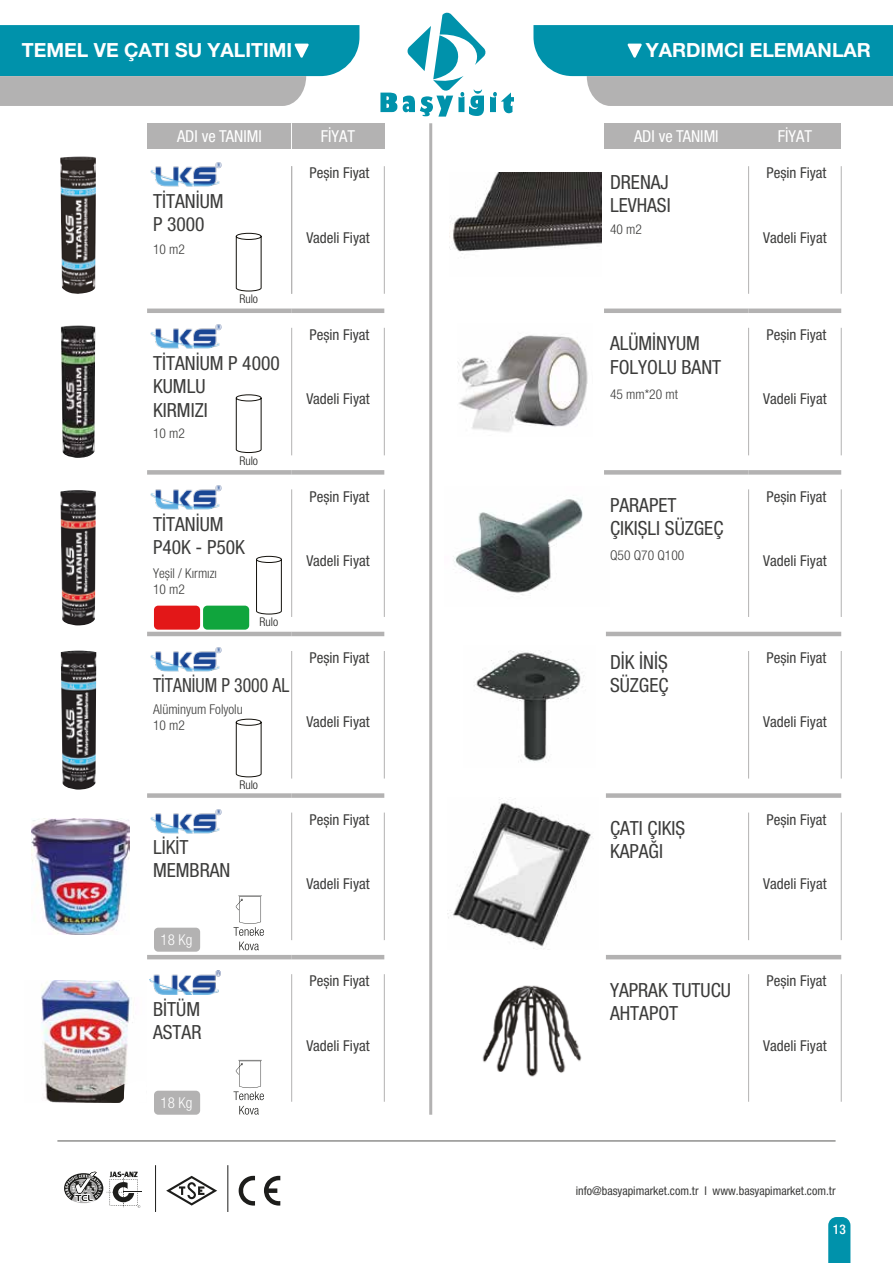
<style>
.page{position:relative;width:893px;height:1263px;background:#fff}
.page>*{position:absolute;margin:0;border:0;box-sizing:border-box;transform-origin:0 0}
.t1{font:condensed 19.5px/23.4px "Helvetica Neue LT Pro";color:#3c3c3b}
.t2{font:700 19.5px "Helvetica Neue LT Pro";color:#fff}
.t3{font:condensed 19.5px "Helvetica Neue LT Pro";color:#3c3c3b;scale:.91 1}
.t4{font:condensed 16.5px "Helvetica Neue LT Pro";color:#fff}
.t5{font:condensed 15px "Helvetica Neue LT Pro";color:#3c3c3b}
.t6{font:300 condensed 15px "Helvetica Neue LT Pro";color:#fff}
.t7{font:300 condensed 13.5px/16.2px "Helvetica Neue LT Pro";color:#3c3c3b}
.t8{font:500 condensed 13.35px "Helvetica Neue LT Pro";color:#fff}
.t9{font:condensed 12px "Helvetica Neue LT Pro";color:#3c3c3b}
.t10{font:300 condensed 12px "Helvetica Neue LT Pro";color:#1d1d1b}
</style>
<div class="page">
<img style="left:453px;top:499px;width:130px;height:96px">
<img style="left:41px;top:980px;width:92px;height:123px">
<svg style="left:102px;top:1080px;width:31px;height:23px"></svg>
<div style="left:147px;top:123px;width:145px;height:26px;background:#b3b2b2"></div>
<hr style="left:291px;top:328px;width:1px;height:127px;background:#b3b2b2">
<hr style="left:291px;top:489px;width:1px;height:128px;background:#b3b2b2">
<hr style="left:291px;top:651px;width:1px;height:127px;background:#b3b2b2">
<hr style="left:291px;top:812px;width:1px;height:128px;background:#b3b2b2">
<hr style="left:291px;top:974px;width:1px;height:64px;background:#b3b2b2">
<hr style="left:291px;top:1038px;width:1px;height:64px;background:#b3b2b2">
<div style="left:147px;top:308px;width:145px;height:5px;background:#b3b2b2"></div>
<div style="left:147px;top:470px;width:145px;height:5px;background:#b3b2b2"></div>
<hr style="left:147px;top:632px;width:145px;height:4px;background:#b3b2b2">
<div style="left:147px;top:793px;width:145px;height:5px;background:#b3b2b2"></div>
<hr style="left:147px;top:955px;width:145px;height:4px;background:#b3b2b2">
<div style="left:154px;top:928px;width:46px;height:24px;background:#b3b2b2;border-radius:4px"></div>
<div style="left:154px;top:1091px;width:46px;height:24px;background:#b3b2b2;border-radius:4px"></div>
<hr style="left:291px;top:166px;width:1px;height:128px;background:#b3b2b2">
<hr style="left:384px;top:166px;width:1px;height:128px;background:#b3b2b2">
<div style="left:292px;top:308px;width:92px;height:5px;background:#b3b2b2"></div>
<hr style="left:384px;top:328px;width:1px;height:127px;background:#b3b2b2">
<div style="left:292px;top:470px;width:92px;height:5px;background:#b3b2b2"></div>
<hr style="left:384px;top:489px;width:1px;height:128px;background:#b3b2b2">
<hr style="left:292px;top:632px;width:92px;height:4px;background:#b3b2b2">
<hr style="left:384px;top:651px;width:1px;height:127px;background:#b3b2b2">
<div style="left:292px;top:793px;width:92px;height:5px;background:#b3b2b2"></div>
<hr style="left:384px;top:812px;width:1px;height:128px;background:#b3b2b2">
<hr style="left:292px;top:955px;width:92px;height:4px;background:#b3b2b2">
<hr style="left:384px;top:974px;width:1px;height:128px;background:#b3b2b2">
<svg style="left:291px;top:123px;width:1px;height:26px"></svg>
<div style="left:292px;top:123px;width:92px;height:26px;background:#b3b2b2"></div>
<hr style="left:57px;top:1140px;width:779px;height:1px;background:#575756">
<hr style="left:429px;top:123px;width:3px;height:992px;background:#b3b2b2">
<hr style="left:748px;top:166px;width:1px;height:128px;background:#b3b2b2">
<hr style="left:748px;top:328px;width:1px;height:127px;background:#b3b2b2">
<div style="left:604px;top:470px;width:145px;height:5px;background:#b3b2b2"></div>
<div style="left:604px;top:308px;width:145px;height:5px;background:#b3b2b2"></div>
<hr style="left:841px;top:166px;width:1px;height:128px;background:#b3b2b2">
<div style="left:749px;top:308px;width:92px;height:5px;background:#b3b2b2"></div>
<hr style="left:841px;top:328px;width:1px;height:127px;background:#b3b2b2">
<div style="left:749px;top:470px;width:92px;height:5px;background:#b3b2b2"></div>
<hr style="left:748px;top:489px;width:1px;height:128px;background:#b3b2b2">
<hr style="left:606px;top:632px;width:235px;height:4px;background:#b3b2b2">
<hr style="left:841px;top:489px;width:1px;height:128px;background:#b3b2b2">
<hr style="left:748px;top:651px;width:1px;height:127px;background:#b3b2b2">
<div style="left:606px;top:793px;width:235px;height:5px;background:#b3b2b2"></div>
<hr style="left:841px;top:651px;width:1px;height:127px;background:#b3b2b2">
<hr style="left:748px;top:812px;width:1px;height:128px;background:#b3b2b2">
<hr style="left:606px;top:955px;width:235px;height:4px;background:#b3b2b2">
<hr style="left:841px;top:812px;width:1px;height:128px;background:#b3b2b2">
<hr style="left:748px;top:974px;width:1px;height:128px;background:#b3b2b2">
<hr style="left:841px;top:974px;width:1px;height:128px;background:#b3b2b2">
<div style="left:604px;top:123px;width:145px;height:26px;background:#b3b2b2"></div>
<div style="left:749px;top:123px;width:92px;height:26px;background:#b3b2b2"></div>
<img style="left:60px;top:156px;width:36px;height:138px">
<img style="left:32px;top:819px;width:97px;height:116px">
<img style="left:449px;top:172px;width:153px;height:82px">
<img style="left:457px;top:335px;width:131px;height:97px">
<img style="left:474px;top:650px;width:111px;height:111px">
<img style="left:482px;top:985px;width:100px;height:92px">
<svg style="left:236px;top:233px;width:26px;height:59px"></svg>
<svg style="left:236px;top:394px;width:26px;height:59px"></svg>
<svg style="left:256px;top:556px;width:26px;height:59px"></svg>
<svg style="left:236px;top:718px;width:26px;height:60px"></svg>
<svg style="left:239px;top:1106px;width:20px;height:8px"></svg>
<svg style="left:233px;top:1060px;width:31px;height:40px"></svg>
<svg style="left:233px;top:896px;width:31px;height:54px"></svg>
<svg style="left:380px;top:12px;width:134px;height:105px"></svg>
<hr style="left:155px;top:1165px;width:1px;height:47px;background:#1d1d1b">
<hr style="left:227px;top:1165px;width:1px;height:47px;background:#1d1d1b">
<svg style="left:64px;top:1171px;width:78px;height:37px"></svg>
<svg style="left:166px;top:1176px;width:51px;height:29px"></svg>
<svg style="left:239px;top:1176px;width:16px;height:29px"></svg>
<svg style="left:264px;top:1176px;width:16px;height:29px"></svg>
<svg style="left:0;top:25px;width:359px;height:81px;background:#4aa4b3"></svg>
<svg style="left:533px;top:25px;width:360px;height:81px;background:#4ba4b3"></svg>
<div style="left:154px;top:606px;width:46px;height:24px;background:#e31718;border-radius:4px"></div>
<div style="left:203px;top:606px;width:46px;height:24px;background:#10a53d;border-radius:4px"></div>
<img style="left:149px;top:971px;width:72px;height:23px">
<img style="left:61px;top:325px;width:34px;height:133px">
<img style="left:60px;top:490px;width:36px;height:136px">
<img style="left:61px;top:650px;width:35px;height:140px">
<img style="left:150px;top:809px;width:72px;height:25px">
<img style="left:150px;top:647px;width:72px;height:25px">
<img style="left:150px;top:485px;width:72px;height:25px">
<img style="left:150px;top:324px;width:72px;height:25px">
<img style="left:150px;top:162px;width:72px;height:25px">
<svg style="left:828px;top:1217px;width:22px;height:46px"></svg>
<img style="left:447px;top:798px;width:145px;height:151px">
<h1 class="t2" style="left:22px;top:38px;width:272px">TEMEL VE ÇATI SU YALITIMI</h1>
<h1 class="t2" style="left:646px;top:38px;width:227px">YARDIMCI ELEMANLAR</h1>
<p class="t4" style="left:177px;top:127px;width:86px">ADI ve TANIMI</p>
<h1 class="t1" style="left:153px;top:189px;width:72px">TİTANİUM<br>P 3000</h1>
<p class="t7" style="left:153px;top:241px;width:33px">10 m2</p>
<p class="t10" style="left:239px;top:292px;width:20px">Rulo</p>
<h1 class="t1" style="left:153px;top:351px;width:128px">TİTANİUM P 4000<br>KUMLU<br>KIRMIZI</h1>
<p class="t7" style="left:153px;top:425px;width:33px">10 m2</p>
<p class="t10" style="left:239px;top:454px;width:20px">Rulo</p>
<h1 class="t1" style="left:153px;top:512px;width:93px">TİTANİUM<br>P40K - P50K</h1>
<p class="t7" style="left:153px;top:565px;width:65px">Yeșil / Kırmızı<br>10 m2</p>
<p class="t10" style="left:260px;top:615px;width:20px">Rulo</p>
<h1 class="t3" style="left:153px;top:674px;width:151px">TİTANİUM P 3000 AL</h1>
<p class="t7" style="left:153px;top:701px;width:91px">Alüminyum Folyolu<br>10 m2</p>
<p class="t4" style="left:321px;top:127px;width:36px">FİYAT</p>
<p class="t5" style="left:310px;top:164px;width:61px">Peșin Fiyat</p>
<p class="t5" style="left:306px;top:229px;width:65px">Vadeli Fiyat</p>
<p class="t5" style="left:310px;top:326px;width:61px">Peșin Fiyat</p>
<p class="t5" style="left:306px;top:390px;width:65px">Vadeli Fiyat</p>
<p class="t5" style="left:310px;top:487px;width:61px">Peșin Fiyat</p>
<p class="t5" style="left:306px;top:552px;width:65px">Vadeli Fiyat</p>
<p class="t5" style="left:310px;top:649px;width:61px">Peșin Fiyat</p>
<p class="t5" style="left:306px;top:713px;width:65px">Vadeli Fiyat</p>
<p class="t10" style="left:239px;top:778px;width:20px">Rulo</p>
<h1 class="t1" style="left:153px;top:835px;width:79px">LİKİT<br>MEMBRAN</h1>
<p class="t6" style="left:161px;top:931px;width:33px">18 Kg</p>
<h1 class="t1" style="left:153px;top:997px;width:50px">BİTÜM<br>ASTAR</h1>
<p class="t6" style="left:161px;top:1094px;width:33px">18 Kg</p>
<p class="t5" style="left:310px;top:811px;width:61px">Peșin Fiyat</p>
<p class="t5" style="left:306px;top:875px;width:65px">Vadeli Fiyat</p>
<p class="t5" style="left:310px;top:972px;width:61px">Peșin Fiyat</p>
<p class="t5" style="left:306px;top:1037px;width:65px">Vadeli Fiyat</p>
<p class="t4" style="left:634px;top:127px;width:86px">ADI ve TANIMI</p>
<p class="t4" style="left:778px;top:127px;width:36px">FİYAT</p>
<h1 class="t1" style="left:610px;top:170px;width:62px">DRENAJ<br>LEVHASI</h1>
<p class="t7" style="left:610px;top:221px;width:33px">40 m2</p>
<h1 class="t1" style="left:610px;top:331px;width:113px">ALÜMİNYUM<br>FOLYOLU BANT</h1>
<p class="t7" style="left:610px;top:386px;width:69px">45 mm*20 mt</p>
<h1 class="t1" style="left:610px;top:493px;width:115px">PARAPET<br>ÇIKIȘLI SÜZGEÇ</h1>
<p class="t7" style="left:610px;top:547px;width:76px">Q50 Q70 Q100</p>
<p class="t5" style="left:766px;top:164px;width:61px">Peșin Fiyat</p>
<p class="t5" style="left:763px;top:229px;width:65px">Vadeli Fiyat</p>
<p class="t5" style="left:766px;top:326px;width:61px">Peșin Fiyat</p>
<p class="t5" style="left:763px;top:390px;width:65px">Vadeli Fiyat</p>
<p class="t5" style="left:766px;top:487px;width:61px">Peșin Fiyat</p>
<p class="t5" style="left:763px;top:552px;width:65px">Vadeli Fiyat</p>
<h1 class="t1" style="left:610px;top:650px;width:60px">DİK İNİȘ<br>SÜZGEÇ</h1>
<p class="t5" style="left:766px;top:649px;width:61px">Peșin Fiyat</p>
<p class="t5" style="left:763px;top:713px;width:65px">Vadeli Fiyat</p>
<h1 class="t1" style="left:610px;top:816px;width:77px">ÇATI ÇIKIȘ<br>KAPAĞI</h1>
<p class="t5" style="left:766px;top:811px;width:61px">Peșin Fiyat</p>
<p class="t5" style="left:763px;top:875px;width:65px">Vadeli Fiyat</p>
<h1 class="t1" style="left:610px;top:978px;width:122px">YAPRAK TUTUCU<br>AHTAPOT</h1>
<p class="t5" style="left:766px;top:972px;width:61px">Peșin Fiyat</p>
<p class="t5" style="left:763px;top:1037px;width:65px">Vadeli Fiyat</p>
<p class="t9" style="left:576px;top:1183px;width:261px">info@basyapimarket.com.tr l www.basyapimarket.com.tr</p>
<p class="t8" style="left:833px;top:1222px;width:14px">13</p>
</div>
